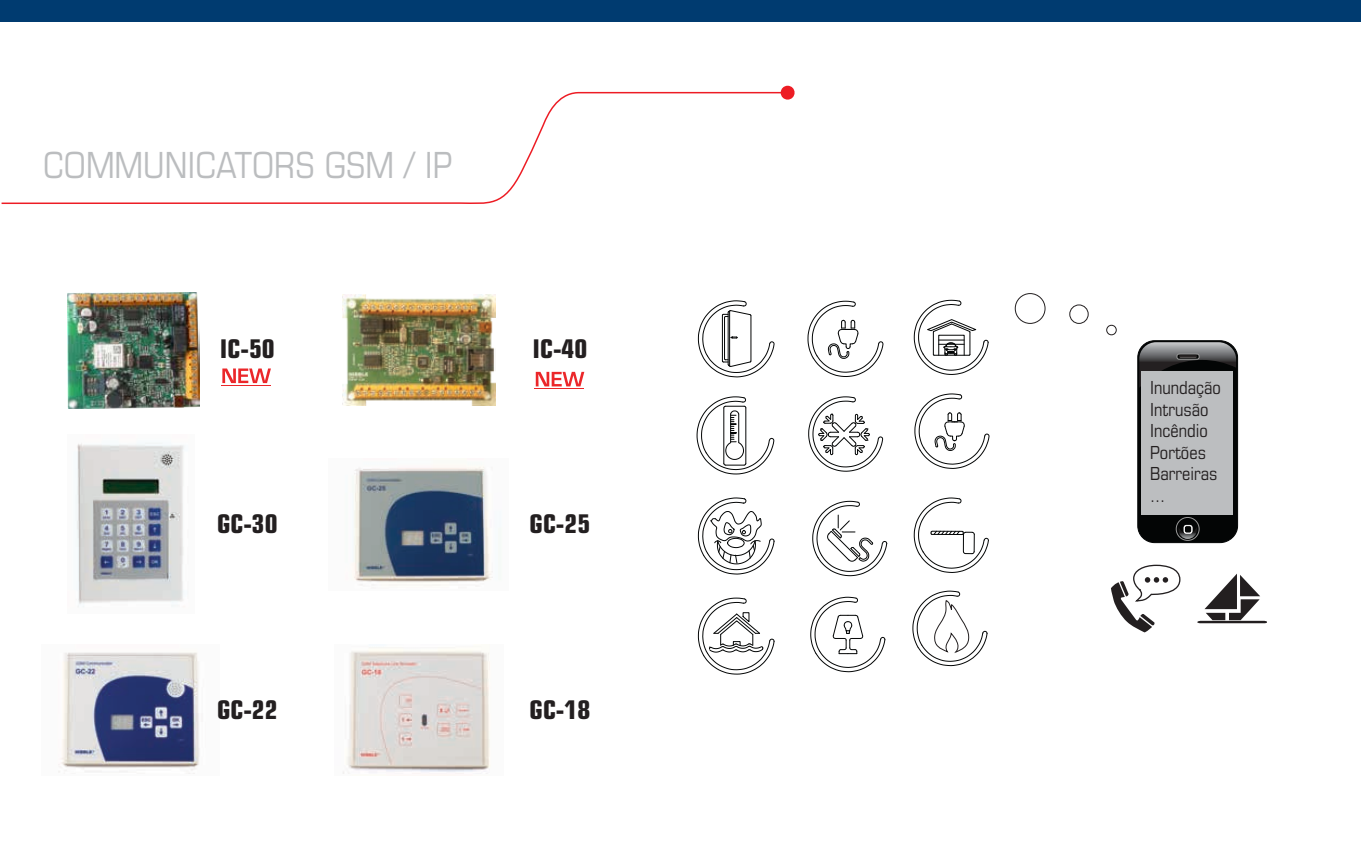
<style>
.page{position:relative;width:1361px;height:851px;background:#fff}
.page>*{position:absolute;margin:0;border:0;box-sizing:border-box;transform-origin:0 0}
.t1{font:condensed 36px "Eurostile LT Std";color:#bbbdbf}
.t2{font:700 condensed 25.8px "Eurostile LT Std";color:#231f20}
.t3{font:condensed 18px/21.6px "Eurostile LT Std";color:#231f20}
</style>
<div class="page">
<div style="left:0;top:1px;width:1361px;height:21px;background:#003b70"></div>
<svg style="left:1px;top:91px;width:779px;height:113px"></svg>
<svg style="left:780px;top:85px;width:15px;height:15px"></svg>
<img style="left:76px;top:443px;width:108px;height:164px">
<img style="left:353px;top:466px;width:140px;height:120px">
<img style="left:343px;top:647px;width:147px;height:127px">
<img style="left:58px;top:652px;width:142px;height:122px">
<div style="left:1137px;top:340px;width:100px;height:202px;background:#030505;border-radius:17px"></div>
<div style="left:1137px;top:340px;width:100px;height:202px;border:1px solid #030505;border-radius:17px"></div>
<div style="left:1176px;top:517px;width:23px;height:23px;border:1px solid #999;border-radius:50%"></div>
<svg style="left:1178px;top:527px;width:19px;height:12px"></svg>
<div style="left:1184px;top:525px;width:7px;height:8px;background:#030505;border-radius:2px"></div>
<div style="left:1184px;top:525px;width:8px;height:8px;border:1px solid #fff;border-radius:2px"></div>
<svg style="left:1139px;top:342px;width:97px;height:45px"></svg>
<div style="left:1141px;top:371px;width:92px;height:143px;background:#bcbec0"></div>
<svg style="left:1197px;top:573px;width:70px;height:50px"></svg>
<svg style="left:1111px;top:564px;width:70px;height:69px"></svg>
<div style="left:1106px;top:325px;width:10px;height:10px;border:1px solid #231f20;border-radius:50%"></div>
<div style="left:1069px;top:304px;width:19px;height:20px;border:1px solid #231f20;border-radius:50%"></div>
<div style="left:1015px;top:293px;width:30px;height:31px;border:1px solid #231f20;border-radius:50%"></div>
<svg style="left:698px;top:300px;width:76px;height:77px"></svg>
<svg style="left:698px;top:497px;width:76px;height:77px"></svg>
<svg style="left:698px;top:597px;width:76px;height:77px"></svg>
<svg style="left:696px;top:396px;width:78px;height:78px"></svg>
<svg style="left:807px;top:301px;width:76px;height:76px"></svg>
<svg style="left:812px;top:501px;width:75px;height:75px"></svg>
<svg style="left:808px;top:396px;width:75px;height:75px"></svg>
<svg style="left:810px;top:596px;width:75px;height:76px"></svg>
<svg style="left:914px;top:497px;width:75px;height:76px"></svg>
<svg style="left:914px;top:393px;width:75px;height:76px"></svg>
<svg style="left:912px;top:590px;width:75px;height:76px"></svg>
<svg style="left:914px;top:300px;width:74px;height:75px"></svg>
<img style="left:342px;top:295px;width:153px;height:111px">
<img style="left:67px;top:292px;width:132px;height:116px">
<svg style="left:536px;top:372px;width:48px;height:14px"></svg>
<hr style="left:534px;top:388px;width:50px;height:1px;background:#eb272a">
<svg style="left:222px;top:368px;width:49px;height:15px"></svg>
<hr style="left:221px;top:384px;width:50px;height:1px;background:#eb272a">
<h1 class="t1" style="left:43px;top:144px;width:410px">COMMUNICATORS GSM / IP</h1>
<h2 class="t2" style="left:220px;top:333px;width:56px">IC-50</h2>
<h2 class="t2" style="left:532px;top:333px;width:56px">IC-40</h2>
<h2 class="t2" style="left:217px;top:508px;width:62px">GC-30</h2>
<h2 class="t2" style="left:530px;top:508px;width:62px">GC-25</h2>
<h2 class="t2" style="left:217px;top:693px;width:62px">GC-22</h2>
<h2 class="t2" style="left:530px;top:693px;width:62px">GC-18</h2>
<p class="t3" style="left:1150px;top:376px;width:72px">Inundação<br>Intrusão<br>Incêndio<br>Portões<br>Barreiras ...</p>
</div>
